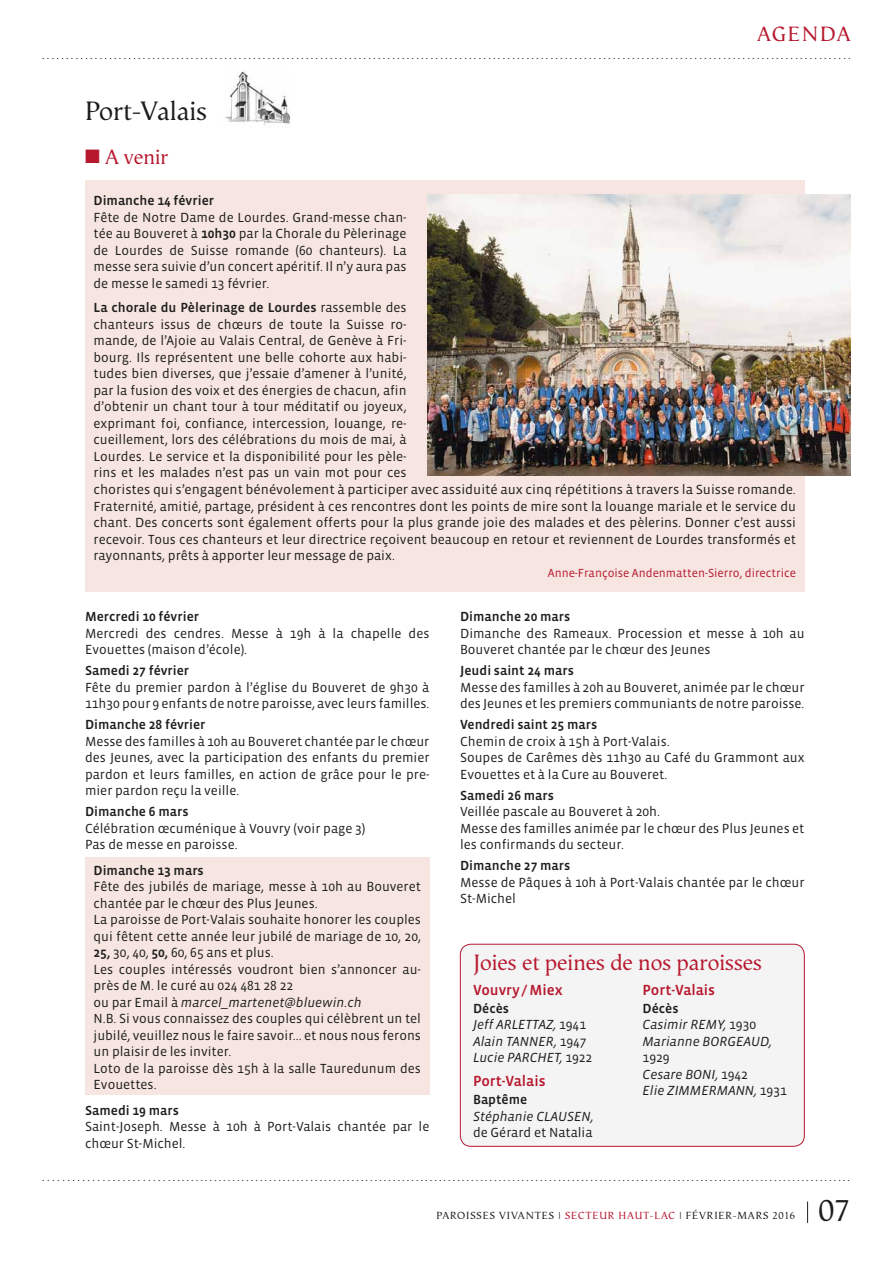
<style>
.page{position:relative;width:893px;height:1263px;background:#fff}
.page>*{position:absolute;margin:0;border:0;box-sizing:border-box;transform-origin:0 0}
.t1{font:31.5px "Vega";color:#1d1d1b}
.t2{font:27px "Vega";color:#1d1d1b}
.t3{font:22.5px "Vega";color:#b7182e}
.t4{font:21px "Vega";color:#b7182e}
.t5{font:15px "Vista Sans Med";color:#b7182e}
.t6{font:13.5px/16.5px "Vista Sans";color:#1d1d1b}
.t7{font:13.5px "Vista Sans Med";color:#1d1d1b}
.t8{font:italic 13.5px/16.5px "Vista Sans";color:#1d1d1b}
.t9{font:12px "Vista Sans";color:#b7182e}
.t10{font:10.5px "Vega";letter-spacing:.08em;color:#1d1d1b}
.t11{font:9px "Vega";color:#1d1d1b}
.s1{font-family:"Vista Sans Med"}
.s2{font-family:"Vista Sans"}
.s3{font-style:italic}
.s4{font-style:normal}
.s5{font-family:"Vista Sans";font-weight:300}
.s6{color:#b7182e}
</style>
<div class="page">
<div style="left:85px;top:180px;width:719px;height:412px;background:#f6e5e1"></div>
<div style="left:85px;top:858px;width:344px;height:237px;background:#f6e5e1"></div>
<svg style="left:807px;top:1201px;width:1px;height:22px"></svg>
<img style="left:225px;top:71px;width:66px;height:54px">
<img style="left:428px;top:195px;width:422px;height:280px">
<div style="left:460px;top:944px;width:344px;height:202px;background:#f4f4f4;border-radius:11px"></div>
<div style="left:460px;top:944px;width:344px;height:202px;border:1px solid #b7182e;border-radius:11px"></div>
<h3 class="t4" style="left:757px;top:22px;width:91px">Agen da</h3>
<p class="t11" style="left:43px;top:51px;width:809px">.........................................................................................................................................................................</p>
<h2 class="t2" style="left:85px;top:95px;width:124px">Port-Valais</h2>
<h3 class="t4" style="left:85px;top:144px;width:85px">■ A venir</h3>
<p class="t7" style="left:94px;top:194px;width:122px">Dimanche 14 février</p>
<p class="t6" style="left:94px;top:209px;width:315px;text-align:justify">Fête de Notre Dame de Lourdes. Grand-messe chan&shy;tée au Bouveret à <span class="s1">10h30</span> par la Chorale du Pèlerinage de Lourdes de Suisse romande (60 chanteurs). La messe sera suivie d’un concert apéritif. Il n’y aura pas de messe le samedi 13 février.</p>
<p class="t7" style="left:94px;top:301px;width:315px">La chorale du Pèlerinage de Lourdes <span class="s2">rassemble des</span></p>
<p class="t6" style="left:94px;top:316px;width:704px">chanteurs issus de chœurs de toute la Suisse ro-<br>mande, de l’Ajoie au Valais Central, de Genève à Fri-<br>bourg. Ils représentent une belle cohorte aux habi-<br>tudes bien diverses, que j’essaie d’amener à l’unité,<br>par la fusion des voix et des énergies de chacun, afin<br>d’obtenir un chant tour à tour méditatif ou joyeux,<br>exprimant foi, confiance, intercession, louange, re-<br>cueillement, lors des célébrations du mois de mai, à<br>Lourdes. Le service et la disponibilité pour les pèle-<br>rins et les malades n’est pas un vain mot pour ces<br>choristes qui s’engagent bénévolement à participer avec assiduité aux cinq répétitions à travers la Suisse romande.<br>Fraternité, amitié, partage, président à ces rencontres dont les points de mire sont la louange mariale et le service du chant. Des concerts sont également offerts pour la plus grande joie des malades et des pèlerins. Donner c’est aussi recevoir. Tous ces chanteurs et leur directrice reçoivent beaucoup en retour et reviennent de Lourdes transformés et rayonnants, prêts à apporter leur message de paix.</p>
<p class="t9" style="left:548px;top:566px;width:250px">Anne-Françoise Andenmatten-Sierro, directrice</p>
<p class="t7" style="left:460px;top:610px;width:112px">Dimanche 20 mars</p>
<p class="t6" style="left:460px;top:625px;width:346px">Dimanche des Rameaux. Procession et messe à 10h au<br>Bouveret chantée par le chœur des Jeunes</p>
<p class="t7" style="left:460px;top:664px;width:115px">Jeudi saint 24 mars</p>
<p class="t6" style="left:460px;top:679px;width:346px">Messe des familles à 20h au Bouveret, animée par le chœur des Jeunes et les premiers communiants de notre paroisse.</p>
<p class="t7" style="left:460px;top:718px;width:139px">Vendredi saint 25 mars</p>
<p class="t6" style="left:460px;top:733px;width:346px">Chemin de croix à 15h à Port-Valais.<br>Soupes de Carêmes dès 11h30 au Café du Grammont aux<br>Evouettes et à la Cure au Bouveret.</p>
<p class="t7" style="left:460px;top:788px;width:95px">Samedi 26 mars</p>
<p class="t6" style="left:460px;top:803px;width:346px">Veillée pascale au Bouveret à 20h.<br>Messe des familles animée par le chœur des Plus Jeunes et les confirmands du secteur.</p>
<p class="t7" style="left:460px;top:859px;width:112px">Dimanche 27 mars</p>
<p class="t6" style="left:460px;top:874px;width:346px">Messe de Pâques à 10h à Port-Valais chantée par le chœur<br>St-Michel</p>
<p class="t7" style="left:85px;top:610px;width:116px">Mercredi 10 février</p>
<p class="t6" style="left:85px;top:625px;width:346px">Mercredi des cendres. Messe à 19h à la chapelle des<br>Evouettes (maison d’école).</p>
<p class="t7" style="left:85px;top:664px;width:106px">Samedi 27 février</p>
<p class="t6" style="left:85px;top:679px;width:346px">Fête du premier pardon à l’église du Bouveret de 9h30 à<br>11h30 pour 9 enfants de notre paroisse, avec leurs familles.</p>
<p class="t7" style="left:85px;top:718px;width:122px">Dimanche 28 février</p>
<p class="t6" style="left:85px;top:733px;width:346px;text-align:justify">Messe des familles à 10h au Bouveret chantée par le chœur des Jeunes, avec la participation des enfants du premier pardon et leurs familles, en action de grâce pour le pre&shy;mier pardon reçu la veille.</p>
<p class="t7" style="left:85px;top:805px;width:105px">Dimanche 6 mars</p>
<p class="t6" style="left:85px;top:820px;width:282px">Célébration œcuménique à Vouvry (voir page 3)<br>Pas de messe en paroisse.</p>
<p class="t7" style="left:94px;top:863px;width:112px">Dimanche 13 mars</p>
<p class="t6" style="left:94px;top:878px;width:329px">Fête des jubilés de mariage, messe à 10h au Bouveret chantée par le chœur des Plus Jeunes.<br>La paroisse de Port-Valais souhaite honorer les couples qui fêtent cette année leur jubilé de mariage de 10, 20, <span class="s1">25,</span> 30, 40, <span class="s1">50,</span> 60, 65 ans et plus.<br>Les couples intéressés voudront bien s’annoncer au&shy;près de M. le curé au 024 481 28 22<br>ou par Email à <span class="s3">marcel_martenet@bluewin.ch<br></span>N.B. Si vous connaissez des couples qui célèbrent un tel jubilé, veuillez nous le faire savoir... et nous nous ferons un plaisir de les inviter.<br>Loto de la paroisse dès 15h à la salle Tauredunum des Evouettes.</p>
<p class="t7" style="left:85px;top:1103px;width:95px">Samedi 19 mars</p>
<p class="t6" style="left:85px;top:1118px;width:346px">Saint-Joseph. Messe à 10h à Port-Valais chantée par le chœur St-Michel.</p>
<h3 class="t3" style="left:473px;top:950px;width:291px">Joies et peines de nos paroisses</h3>
<p class="t5" style="left:643px;top:982px;width:74px">Port-Valais</p>
<p class="t7" style="left:643px;top:1001px;width:37px">Décès</p>
<p class="t8" style="left:643px;top:1017px;width:131px">Casimir REMY, <span class="s4">1930<br></span>Marianne BORGEAUD,</p>
<p class="t8" style="left:643px;top:1050px;width:146px"><span class="s4">1929<br></span>Cesare BONI, <span class="s4">1942<br></span>Elie ZIMMERMANN, <span class="s4">1931</span></p>
<p class="t5" style="left:473px;top:982px;width:91px">Vouvry/Miex</p>
<p class="t7" style="left:473px;top:1001px;width:37px">Décès</p>
<p class="t8" style="left:473px;top:1017px;width:121px">Jeff ARLETTAZ, <span class="s4">1941<br></span>Alain TANNER, <span class="s4">1947<br></span>Lucie PARCHET, <span class="s4">1922</span></p>
<p class="t5" style="left:473px;top:1074px;width:74px">Port-Valais</p>
<p class="t7" style="left:473px;top:1093px;width:56px">Baptême</p>
<p class="t8" style="left:473px;top:1108px;width:122px">Stéphanie CLAUSEN,</p>
<p class="t6" style="left:473px;top:1125px;width:121px">de Gérard et Natalia</p>
<p class="t11" style="left:43px;top:1173px;width:809px">..............................................................................................................................................................................</p>
<p class="t10" style="left:437px;top:1210px;width:271px">PAROISSES VIVANTES <span class="s5">I</span> <span class="s6">SECTEUR haut-lac</span> <span class="s5">I</span> février</p>
<p class="t10" style="left:733px;top:1210px;width:23px">-mars</p>
<p class="t10" style="left:772px;top:1210px;width:24px">2016</p>
<h1 class="t1" style="left:819px;top:1192px;width:33px">07</h1>
</div>
